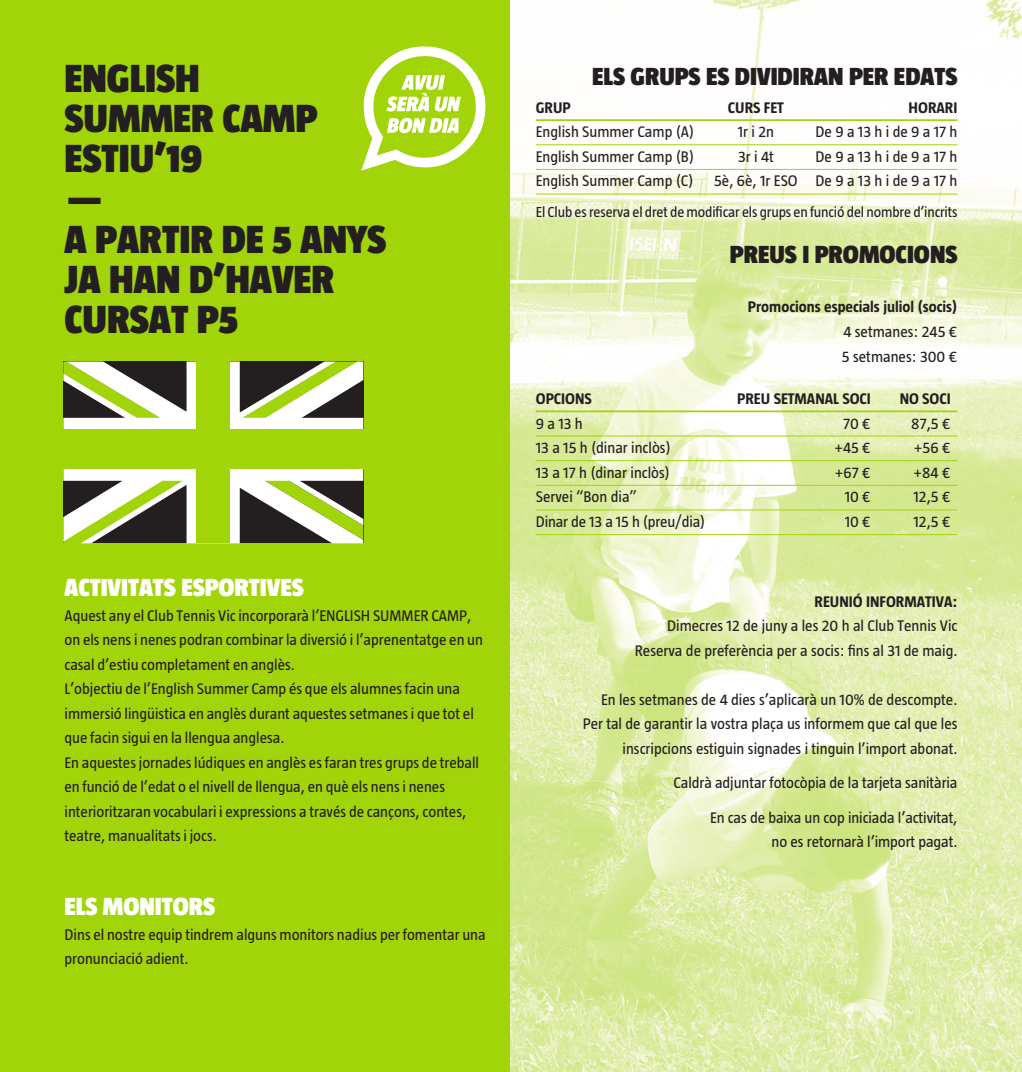
<style>
.page{position:relative;width:1022px;height:1072px;background:#fff}
.page>*{position:absolute;margin:0;border:0;box-sizing:border-box;transform-origin:0 0}
.t1{font:900 40.25px "Taz";color:#231f20}
.t2{font:900 25.38px "Taz";color:#231f20}
.t3{font:900 25.38px "Taz";color:#fff}
.Normal__Web{font:15.75px/24.5px "Taz";color:#231f20}
.Normal__Web-2{font:700 15.75px "Taz";color:#231f20}
.Normal__Web-3{font:14.88px "Taz";letter-spacing:-.01em;color:#231f20}
</style>
<div class="page">
<div style="left:0;top:0;width:511px;height:1071px;background:#a2d40a"></div>
<svg style="left:63px;top:361px;width:300px;height:182px;background:#9ea489"></svg>
<div style="left:197px;top:361px;width:33px;height:182px;background:#a2d40a"></div>
<div style="left:63px;top:429px;width:300px;height:39px;background:#a2d40a"></div>
<img style="left:511px;top:0;width:511px;height:1071px">
<svg style="left:361px;top:46px;width:125px;height:124px"></svg>
<hr style="left:536px;top:119px;width:421px;height:2px;background:#a2d40a">
<hr style="left:536px;top:144px;width:421px;height:1px;background:#a2d40a">
<hr style="left:536px;top:169px;width:421px;height:1px;background:#a2d40a">
<hr style="left:536px;top:194px;width:421px;height:1px;background:#a2d40a">
<hr style="left:536px;top:410px;width:421px;height:2px;background:#a2d40a">
<hr style="left:536px;top:436px;width:421px;height:1px;background:#a2d40a">
<hr style="left:536px;top:460px;width:421px;height:1px;background:#a2d40a">
<hr style="left:536px;top:485px;width:421px;height:1px;background:#a2d40a">
<hr style="left:536px;top:509px;width:421px;height:1px;background:#a2d40a">
<hr style="left:536px;top:534px;width:421px;height:1px;background:#a2d40a">
<p class="t1" style="left:64px;top:56px;width:137px">ENGLISH</p>
<p class="t1" style="left:64px;top:96px;width:254px">SUMMER CAMP</p>
<p class="t1" style="left:64px;top:136px;width:139px">ESTIU’19</p>
<p class="t1" style="left:64px;top:176px;width:42px">—</p>
<p class="t1" style="left:64px;top:217px;width:323px">A PARTIR DE 5 ANYS</p>
<p class="t1" style="left:64px;top:257px;width:271px">JA HAN D’HAVER</p>
<p class="t1" style="left:64px;top:297px;width:175px">CURSAT P5</p>
<p class="t3" style="left:64px;top:573px;width:241px">ACTIVITATS ESPORTIVES</p>
<p class="Normal__Web" style="left:64px;top:603px;width:420px">Aquest any el Club Tennis Vic incorporarà l’ENGLISH SUMMER CAMP, on els nens i nenes podran combinar la diversió i l’aprenentatge en un casal d’estiu completament en anglès.</p>
<p class="Normal__Web" style="left:64px;top:676px;width:411px">L’objectiu de l’English Summer Camp és que els alumnes facin una immersió lingüistica en anglès durant aquestes setmanes i que tot el que facin sigui en la llengua anglesa.</p>
<p class="Normal__Web" style="left:64px;top:750px;width:416px">En aquestes jornades lúdiques en anglès es faran tres grups de treball en funció de l’edat o el nivell de llengua, en què els nens i nenes interioritzaran vocabulari i expressions a través de cançons, contes, teatre, manualitats i jocs.</p>
<p class="t3" style="left:64px;top:892px;width:152px">ELS MONITORS</p>
<p class="Normal__Web" style="left:64px;top:921px;width:423px">Dins el nostre equip tindrem alguns monitors nadius per fomentar una pronunciació adient.</p>
<p class="t2" style="left:592px;top:62px;width:367px">ELS GRUPS ES DIVIDIRAN PER EDATS</p>
<p class="Normal__Web-2" style="left:536px;top:99px;width:36px">GRUP</p>
<p class="Normal__Web" style="left:536px;top:120px;width:160px">English Summer Camp (A)</p>
<p class="Normal__Web" style="left:536px;top:144px;width:160px">English Summer Camp (B)</p>
<p class="Normal__Web" style="left:536px;top:169px;width:159px">English Summer Camp (C)</p>
<p class="Normal__Web-2" style="left:728px;top:99px;width:58px">CURS FET</p>
<p class="Normal__Web" style="left:738px;top:120px;width:38px">1r i 2n</p>
<p class="Normal__Web" style="left:738px;top:144px;width:37px">3r i 4t</p>
<p class="Normal__Web" style="left:714px;top:169px;width:85px">5è, 6è, 1r ESO</p>
<p class="Normal__Web-2" style="left:909px;top:99px;width:50px">HORARI</p>
<p class="Normal__Web" style="left:815px;top:120px;width:143px">De 9 a 13 h i de 9 a 17 h</p>
<p class="Normal__Web" style="left:815px;top:144px;width:143px">De 9 a 13 h i de 9 a 17 h</p>
<p class="Normal__Web" style="left:815px;top:169px;width:143px">De 9 a 13 h i de 9 a 17 h</p>
<p class="Normal__Web-3" style="left:536px;top:203px;width:423px">El Club es reserva el dret de modificar els grups en funció del nombre d’incrits</p>
<p class="Normal__Web-2" style="left:536px;top:390px;width:58px">OPCIONS</p>
<p class="Normal__Web" style="left:536px;top:411px;width:48px">9 a 13 h</p>
<p class="Normal__Web" style="left:536px;top:435px;width:137px">13 a 15 h (dinar inclòs)</p>
<p class="Normal__Web" style="left:536px;top:460px;width:136px">13 a 17 h (dinar inclòs)</p>
<p class="Normal__Web" style="left:536px;top:484px;width:103px">Servei “Bon dia”</p>
<p class="Normal__Web" style="left:536px;top:509px;width:171px">Dinar de 13 a 15 h (preu/dia)</p>
<p class="t2" style="left:730px;top:241px;width:229px">PREUS I PROMOCIONS</p>
<p class="Normal__Web-2" style="left:748px;top:298px;width:211px">Promocions especials juliol (socis)</p>
<p class="Normal__Web" style="left:843px;top:319px;width:116px">4 setmanes: 245 €</p>
<p class="Normal__Web" style="left:842px;top:344px;width:117px">5 setmanes: 300 €</p>
<p class="Normal__Web-2" style="left:737px;top:390px;width:135px">PREU SETMANAL SOCI</p>
<p class="Normal__Web" style="left:843px;top:411px;width:29px">70 €</p>
<p class="Normal__Web" style="left:834px;top:435px;width:38px">+45 €</p>
<p class="Normal__Web" style="left:835px;top:460px;width:38px">+67 €</p>
<p class="Normal__Web" style="left:845px;top:484px;width:28px">10 €</p>
<p class="Normal__Web" style="left:845px;top:509px;width:28px">10 €</p>
<p class="Normal__Web-2" style="left:900px;top:390px;width:53px">NO SOCI</p>
<p class="Normal__Web" style="left:911px;top:411px;width:41px">87,5 €</p>
<p class="Normal__Web" style="left:914px;top:435px;width:38px">+56 €</p>
<p class="Normal__Web" style="left:913px;top:460px;width:39px">+84 €</p>
<p class="Normal__Web" style="left:913px;top:484px;width:39px">12,5 €</p>
<p class="Normal__Web" style="left:913px;top:509px;width:39px">12,5 €</p>
<p class="Normal__Web-2" style="left:814px;top:592px;width:145px">REUNIÓ INFORMATIVA:</p>
<p class="Normal__Web" style="left:667px;top:613px;width:292px">Dimecres 12 de juny a les 20 h al Club Tennis Vic</p>
<p class="Normal__Web" style="left:635px;top:638px;width:324px">Reserva de preferència per a socis: fins al 31 de maig.</p>
<p class="Normal__Web" style="left:601px;top:687px;width:358px">En les setmanes de 4 dies s’aplicarà un 10% de descompte.</p>
<p class="Normal__Web" style="left:583px;top:711px;width:376px;text-align:right">Per tal de garantir la vostra plaça us informem que cal que les inscripcions estiguin signades i tinguin l’import abonat.</p>
<p class="Normal__Web" style="left:673px;top:770px;width:285px">Caldrà adjuntar fotocòpia de la tarjeta sanitària</p>
<p class="Normal__Web" style="left:710px;top:805px;width:249px">En cas de baixa un cop iniciada l’activitat,</p>
<p class="Normal__Web" style="left:772px;top:829px;width:187px">no es retornarà l’import pagat.</p>
</div>
